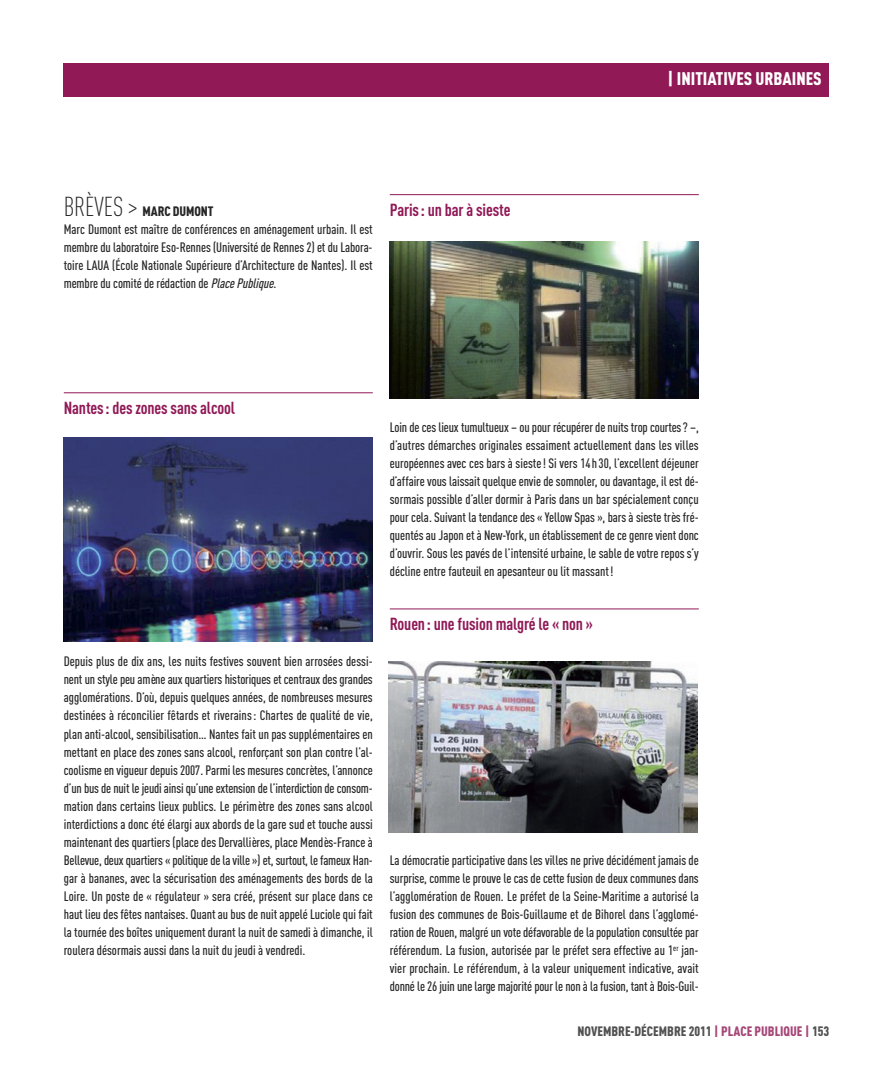
<style>
.page{position:relative;width:893px;height:1085px;background:#fff}
.page>*{position:absolute;margin:0;border:0;box-sizing:border-box;transform-origin:0 0}
.t1{font:900 18px "DIN Cond";color:#fff}
.t2{font:700 17.25px "DIN Cond";letter-spacing:-.01em;color:#901956}
.t3{font:500 13.5px/18px "DIN Cond";color:#272627;text-align:justify}
.t4{font:900 13.5px "DIN Cond";color:#525152}
.s1{font-weight:300;font-size:27px}
.s2{font-weight:900}
.s3{font-style:italic}
.s4{color:#a64778}
</style>
<div class="page">
<div style="left:64px;top:64px;width:765px;height:33px;background:#901956"></div>
<hr style="left:64px;top:392px;width:309px;height:1px;background:#901956">
<hr style="left:390px;top:194px;width:309px;height:1px;background:#901956">
<hr style="left:390px;top:608px;width:309px;height:1px;background:#901956">
<img style="left:64px;top:437px;width:309px;height:205px">
<img style="left:390px;top:241px;width:309px;height:157px">
<img style="left:388px;top:661px;width:309px;height:171px">
<p class="t3" style="left:64px;top:202px;width:310px;text-align:left"><span class="s1">BRÈVES &gt;</span> <span class="s2">MARC DUMONT<br></span>Marc Dumont est maître de conférences en aménagement urbain. Il est membre du laboratoire Eso-Rennes (Université de Rennes 2) et du Labora&shy;toire LAUA (École Nationale Supérieure d’Architecture de Nantes). Il est membre du comité de rédaction de <span class="s3">PlacePublique</span>.</p>
<p class="t2" style="left:390px;top:200px;width:122px">Paris: un bar à sieste</p>
<h1 class="t1" style="left:667px;top:68px;width:156px">| INITIATIVES URBAINES</h1>
<p class="t2" style="left:64px;top:398px;width:173px">Nantes: des zones sans alcool</p>
<p class="t3" style="left:64px;top:652px;width:311px">Depuis plus de dix ans, les nuits festives souvent bien arrosées dessi&shy;nent un style peu amène aux quartiers historiques et centraux des grandes agglomérations. D’où, depuis quelques années, de nombreuses mesures destinées à réconcilier fêtards et riverains: Chartes de qualité de vie, plan anti-alcool, sensibilisation… Nantes fait un pas supplémentaires en mettant en place des zones sans alcool, renforçant son plan contre l’al&shy;coolisme en vigueur depuis 2007. Parmi les mesures concrètes, l’annonce d’un bus de nuit le jeudi ainsi qu’une extension de l’interdiction de consom&shy;mation dans certains lieux publics. Le périmètre des zones sans alcool interdictions a donc été élargi aux abords de la gare sud et touche aussi maintenant des quartiers (place des Dervallières, place Mendès-France à Bellevue, deux quartiers « politique de la ville ») et, surtout, le fameux Han&shy;gar à bananes, avec la sécurisation des aménagements des bords de la Loire. Un poste de « régulateur » sera créé, présent sur place dans ce haut lieu des fêtes nantaises. Quant au bus de nuit appelé Luciole qui fait la tournée des boîtes uniquement durant la nuit de samedi à dimanche, il roulera désormais aussi dans la nuit du jeudi à vendredi.</p>
<p class="t3" style="left:390px;top:418px;width:310px">Loin de ces lieux tumultueux – ou pour récupérer de nuits trop courtes? –, d’autres démarches originales essaiment actuellement dans les villes européennes avec ces bars à sieste! Si vers 14h30, l’excellent déjeuner d’affaire vous laissait quelque envie de somnoler, ou davantage, il est dé&shy;sormais possible d’aller dormir à Paris dans un bar spécialement conçu pour cela. Suivant la tendance des « Yellow Spas », bars à sieste très fré&shy;quentés au Japon et à New-York, un établissement de ce genre vient donc d’ouvrir. Sous les pavés de l’intensité urbaine, le sable de votre repos s’y décline entre fauteuil en apesanteur ou lit massant!</p>
<p class="t2" style="left:390px;top:614px;width:205px">Rouen: une fusion malgré le « non »</p>
<p class="t3" style="left:390px;top:850px;width:310px">La démocratie participative dans les villes ne prive décidément jamais de surprise, comme le prouve le cas de cette fusion de deux communes dans l’agglomération de Rouen. Le préfet de la Seine-Maritime a autorisé la fusion des communes de Bois-Guillaume et de Bihorel dans l’agglomé&shy;ration de Rouen, malgré un vote défavorable de la population consultée par référendum. La fusion, autorisée par le préfet sera effective au 1<sup>er</sup> jan&shy;vier prochain. Le référendum, à la valeur uniquement indicative, avait donné le 26 juin une large majorité pour le non à la fusion, tant à Bois-Guil-</p>
<p class="t4" style="left:577px;top:1022px;width:253px">NOVEMBRE-DÉCEMBRE 2011 <span class="s4">| PLACE PUBLIQUE |</span> 153</p>
</div>
